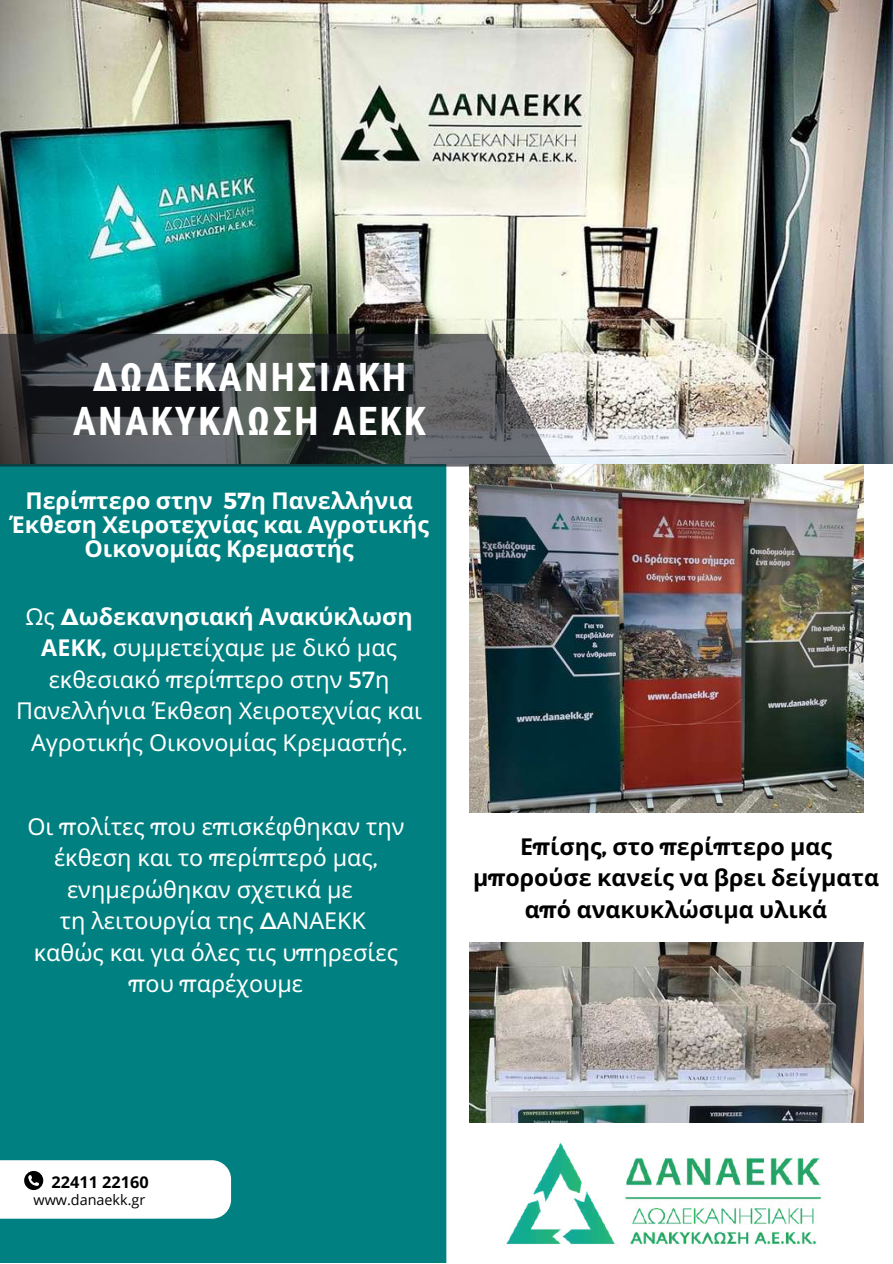
<style>
.page{position:relative;width:893px;height:1264px;background:#fff}
.page>*{position:absolute;margin:0;border:0;box-sizing:border-box;transform-origin:0 0}
.t1{font:700 39px/43.8px "Roboto Condensed";letter-spacing:.065em;color:#fff;text-align:center}
.t2{font:23.25px/31.5px "Noto Sans";color:#fff;text-align:center}
.t3{font:700 23.25px/23.5px "Noto Sans";color:#fff;text-align:center}
.t4{font:700 23.25px/31.5px "Noto Sans";color:#000;text-align:center}
.t5{font:700 16.2px "Open Sans";color:#000}
.t6{font:14.4px "Open Sans";color:#000}
.s1{font-family:"Montserrat"}
.s2{font-family:"Montserrat";font-weight:700}
.s3{font-weight:700}
</style>
<div class="page">
<div style="left:0;top:0;width:892px;height:1262px;background:#008080"></div>
<div style="left:446px;top:463px;width:446px;height:651px;background:#fff"></div>
<img style="left:469px;top:942px;width:394px;height:172px">
<img style="left:469px;top:463px;width:394px;height:349px">
<img style="left:0;top:0;width:892px;height:463px">
<div style="left:0;top:1160px;width:231px;height:58px;background:#fff"></div>
<svg style="left:0;top:334px;width:554px;height:132px;background:#4a4f4f"></svg>
<img style="left:446px;top:1114px;width:446px;height:148px">
<h1 class="t1" style="left:73px;top:356px;width:354px">ΔΩΔΕΚΑΝΗΣΙΑΚΗ<br>ΑΝΑΚΥΚΛΩΣΗ ΑΕΚΚ</h1>
<p class="t3" style="left:9px;top:488px;width:421px">Περί<span class="s1">π</span>τερο στην <span class="s1">57</span>η Πανελλήνια<br>Έκθεση Χειροτεχνίας και Αγροτικής<br>Οικονομίας Κρεμαστής</p>
<p class="t2" style="left:16px;top:599px;width:407px">Ως <span class="s2">Δ</span><span class="s3">ωδεκανησιακή Ανακύκλωση<br>ΑΕΚΚ</span><span class="s2">,</span> συμμετείχαμε με δικό μας εκθεσιακό <span class="s1">π</span>ερί<span class="s1">π</span>τερο στην <span class="s1">57</span>η<br>Πανελλήνια Έκθεση Χειροτεχνίας και<br>Αγροτικής Οικονομίας Κρεμαστής<span class="s1">.</span></p>
<p class="t2" style="left:27px;top:810px;width:378px">Οι <span class="s1">π</span>ολίτες <span class="s1">π</span>ου ε<span class="s1">π</span>ισκέφθηκαν την έκθεση και το <span class="s1">π</span>ερί<span class="s1">π</span>τερό μας<span class="s1">, </span>ενημερώθηκαν σχετικά με<br>τη λειτουργία της <span class="s1">Δ</span>ΑΝΑΕΚΚ καθώς και για όλες τις υ<span class="s1">π</span>ηρεσίες <span class="s1">π</span>ου <span class="s1">π</span>αρέχουμε</p>
<p class="t4" style="left:473px;top:829px;width:407px">Ε<span class="s1">π</span>ίσης<span class="s1">,</span> στο <span class="s1">π</span>ερί<span class="s1">π</span>τερο μας μ<span class="s1">π</span>ορούσε κανείς να βρει δείγματα α<span class="s1">π</span>ό ανακυκλώσιμα υλικά</p>
<p class="t5" style="left:52px;top:1170px;width:99px">22411 22160</p>
<p class="t6" style="left:33px;top:1189px;width:113px">www.danaekk.gr</p>
</div>
